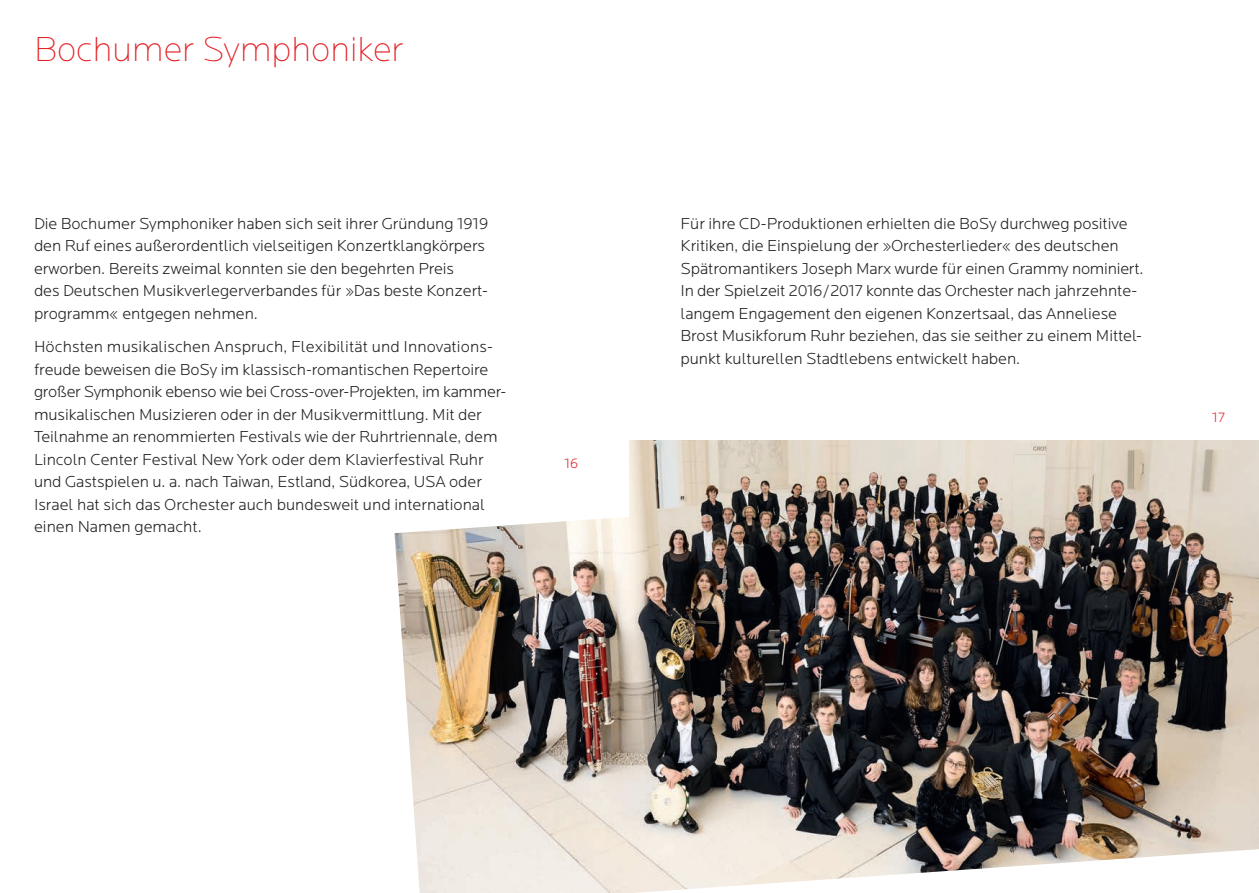
<style>
.page{position:relative;width:1259px;height:893px;background:#fff}
.page>*{position:absolute;margin:0;border:0;box-sizing:border-box;transform-origin:0 0}
.t1{font:200 36px "Locator";color:#e41f25}
.t2{font:300 16.5px/22.5px "Locator";letter-spacing:-.005em;color:#231f20}
.t3{font:300 14.25px "Locator";color:#e41f25}
</style>
<div class="page">
<img style="left:629px;top:440px;width:630px;height:33px">
<img style="left:394px;top:473px;width:865px;height:420px">
<h1 class="t1" style="left:34px;top:29px;width:371px">Bochumer Symphoniker</h1>
<p class="t2" style="left:34px;top:212px;width:456px">Die Bochumer Symphoniker haben sich seit ihrer Gründung 1919 den Ruf eines außerordentlich vielseitigen Konzertklangkörpers erworben. Bereits zweimal konnten sie den begehrten Preis<br>des Deutschen Musikverlegerverbandes für »Das beste Konzert&shy;programm« entgegen nehmen.</p>
<p class="t2" style="left:34px;top:336px;width:472px">Höchsten musikalischen Anspruch, Flexibilität und Innovations&shy;freude beweisen die BoSy im klassisch-romantischen Repertoire großer Symphonik ebenso wie bei Cross-over-Projekten, im kammer&shy;musikalischen Musizieren oder in der Musikvermittlung. Mit der Teilnahme an renommierten Festivals wie der Ruhrtriennale, dem Lincoln Center Festival New York oder dem Klavierfestival Ruhr und Gastspielen u. a. nach Taiwan, Estland, Südkorea, USA oder Israel hat sich das Orchester auch bundesweit und international einen Namen gemacht.</p>
<p class="t3" style="left:564px;top:455px;width:15px">16</p>
<p class="t2" style="left:680px;top:212px;width:464px">Für ihre CD-Produktionen erhielten die BoSy durchweg positive Kritiken, die Einspielung der »Orchesterlieder« des deutschen Spätromantikers Joseph Marx wurde für einen Grammy nominiert.<br>In der Spielzeit 2016/2017 konnte das Orchester nach jahrzehnte&shy;langem Engagement den eigenen Konzertsaal, das Anneliese Brost Musikforum Ruhr beziehen, das sie seither zu einem Mittel&shy;punkt kulturellen Stadtlebens entwickelt haben.</p>
<p class="t3" style="left:1212px;top:409px;width:14px">17</p>
</div>
